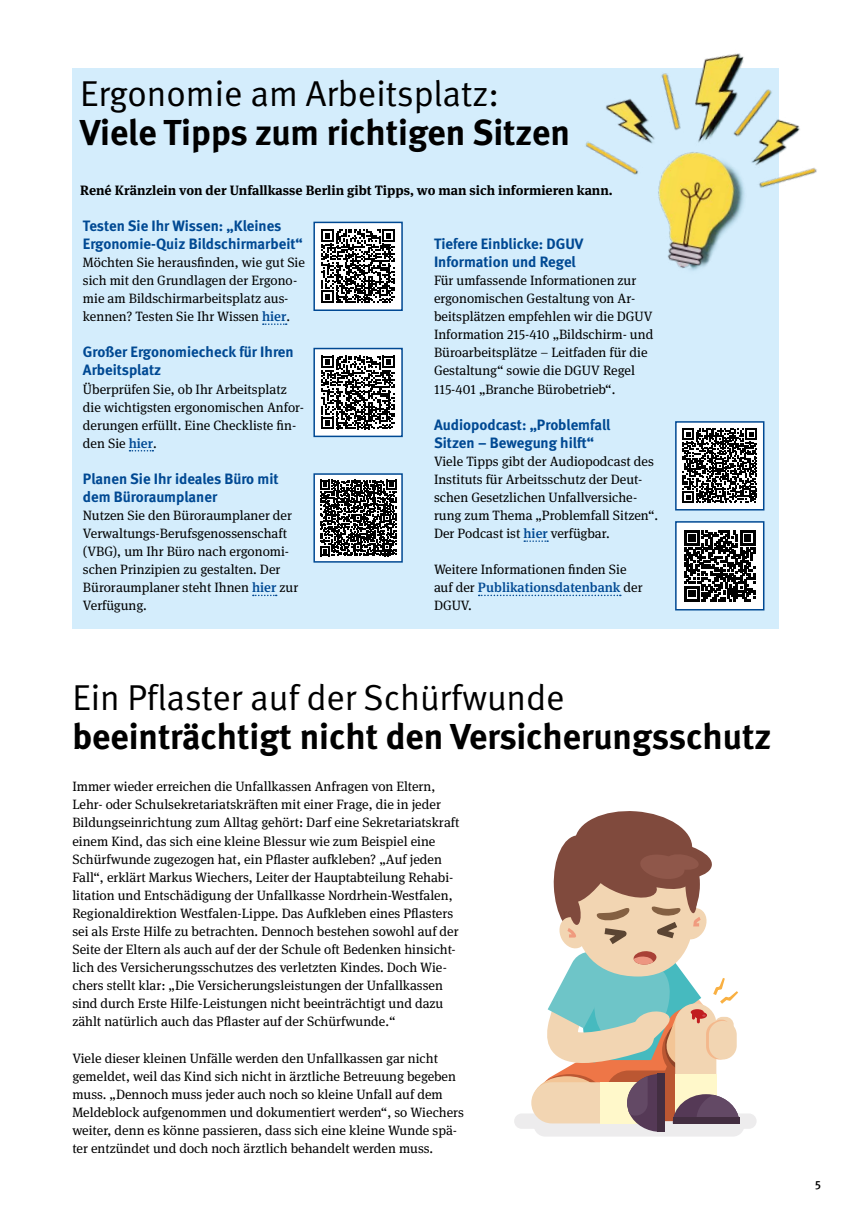
<style>
.page{position:relative;width:851px;height:1221px;background:#fff}
.page>*{position:absolute;margin:0;border:0;box-sizing:border-box;transform-origin:0 0}
._01_Überschriften_H1{font:700 36px/39px "DGUV Meta";color:#000}
._01_Überschriften_H2{font:700 15px/18px "DGUV Meta";color:#004993}
._02_Fließtext_Fließtext{font:13.5px/18px "DGUV Meta Serif";color:#000}
.Vorspanntext_im_Rahmen{font:700 13.5px "DGUV Meta Serif";color:#000}
.t1{font:500 12px "DGUV Meta";color:#000}
.s1{font-weight:400}
.s2{font-weight:500;color:#004993}
</style>
<div class="page">
<div style="left:72px;top:68px;width:706px;height:560px;background:#d4edfc"></div>
<img style="left:585px;top:53px;width:232px;height:318px">
<div style="left:533px;top:1113px;width:211px;height:23px;background:#edeced;border-radius:12px"></div>
<div style="left:514px;top:1113px;width:242px;height:15px;background:#edeced;border-radius:8px"></div>
<svg style="left:531px;top:811px;width:208px;height:320px"></svg>
<svg style="left:263px;top:323px;width:23px;height:2px"></svg>
<svg style="left:129px;top:450px;width:24px;height:1px"></svg>
<svg style="left:253px;top:594px;width:24px;height:2px"></svg>
<div style="left:314px;top:222px;width:88px;height:88px;background:#fff"></div>
<svg style="left:321px;top:229px;width:74px;height:74px"></svg>
<div style="left:313px;top:222px;width:90px;height:89px;border:2px solid #004993"></div>
<div style="left:314px;top:348px;width:88px;height:88px;background:#fff"></div>
<svg style="left:321px;top:356px;width:74px;height:73px"></svg>
<div style="left:313px;top:348px;width:90px;height:89px;border:2px solid #004993"></div>
<div style="left:314px;top:474px;width:88px;height:88px;background:#fff"></div>
<svg style="left:320px;top:480px;width:76px;height:76px"></svg>
<div style="left:313px;top:473px;width:90px;height:89px;border:2px solid #004993"></div>
<svg style="left:524px;top:540px;width:24px;height:2px"></svg>
<svg style="left:478px;top:594px;width:142px;height:2px"></svg>
<div style="left:675px;top:422px;width:88px;height:87px;background:#fff"></div>
<svg style="left:682px;top:428px;width:75px;height:75px"></svg>
<div style="left:675px;top:421px;width:89px;height:89px;border:2px solid #004993"></div>
<div style="left:675px;top:522px;width:88px;height:87px;background:#fff"></div>
<svg style="left:684px;top:530px;width:71px;height:71px"></svg>
<div style="left:675px;top:521px;width:89px;height:89px;border:2px solid #004993"></div>
<h2 class="_01_Überschriften_H1" style="left:80px;top:75px;width:491px"><span class="s1">Ergonomie am Arbeitsplatz:<br></span>Viele Tipps zum richtigen Sitzen</h2>
<p class="Vorspanntext_im_Rahmen" style="left:80px;top:182px;width:534px">René Kränzlein von der Unfallkasse Berlin gibt Tipps, wo man sich informieren kann.</p>
<p class="_01_Überschriften_H2" style="left:83px;top:217px;width:221px">Testen Sie Ihr Wissen: „Kleines<br>Ergonomie-Quiz Bildschirmarbeit“</p>
<p class="_02_Fließtext_Fließtext" style="left:83px;top:253px;width:223px">Möchten Sie herausfinden, wie gut Sie sich mit den Grundlagen der Ergono&shy;mie am Bildschirmarbeitsplatz aus&shy;kennen? Testen Sie Ihr Wissen <span class="s2">hier</span>.</p>
<p class="_01_Überschriften_H2" style="left:83px;top:343px;width:212px">Großer Ergonomiecheck für Ihren<br>Arbeitsplatz</p>
<p class="_02_Fließtext_Fließtext" style="left:83px;top:380px;width:223px">Überprüfen Sie, ob Ihr Arbeitsplatz die wichtigsten ergonomischen Anfor&shy;derungen erfüllt. Eine Checkliste fin&shy;den Sie <span class="s2">hier</span>.</p>
<p class="_01_Überschriften_H2" style="left:83px;top:470px;width:197px">Planen Sie Ihr ideales Büro mit dem Büroraumplaner</p>
<p class="_02_Fließtext_Fließtext" style="left:83px;top:506px;width:217px">Nutzen Sie den Büroraumplaner der<br>Verwaltungs-Berufsgenossenschaft (VBG), um Ihr Büro nach ergonomi&shy;schen Prinzipien zu gestalten. Der<br>Büroraumplaner steht Ihnen <span class="s2">hier</span> zur<br>Verfügung.</p>
<p class="_01_Überschriften_H2" style="left:434px;top:235px;width:151px">Tiefere Einblicke: DGUV<br>Information und Regel</p>
<p class="_02_Fließtext_Fließtext" style="left:434px;top:272px;width:221px">Für umfassende Informationen zur ergonomischen Gestaltung von Ar&shy;beitsplätzen empfehlen wir die DGUV Information 215-410 „Bildschirm- und Büroarbeitsplätze – Leitfaden für die Gestaltung“ sowie die DGUV Regel 115-401 „Branche Bürobetrieb“.</p>
<p class="_01_Überschriften_H2" style="left:434px;top:416px;width:178px">Audiopodcast: „Problemfall<br>Sitzen – Bewegung hilft“</p>
<p class="_02_Fließtext_Fließtext" style="left:434px;top:452px;width:225px">Viele Tipps gibt der Audiopodcast des Instituts für Arbeitsschutz der Deut&shy;schen Gesetzlichen Unfallversiche&shy;rung zum Thema „Problemfall Sitzen“.<br>Der Podcast ist <span class="s2">hier</span> verfügbar.</p>
<p class="_02_Fließtext_Fließtext" style="left:434px;top:561px;width:210px">Weitere Informationen finden Sie auf der <span class="s2">Publikationsdatenbank</span> der<br>DGUV.</p>
<h2 class="_01_Überschriften_H1" style="left:72px;top:679px;width:700px"><span class="s1">Ein Pflaster auf der Schürfwunde </span>beeinträchtigt nicht den Versicherungsschutz</h2>
<p class="_02_Fließtext_Fließtext" style="left:72px;top:777px;width:388px">Immer wieder erreichen die Unfallkassen Anfragen von Eltern, Lehr- oder Schulsekretariatskräften mit einer Frage, die in jeder Bildungseinrichtung zum Alltag gehört: Darf eine Sekretariatskraft einem Kind, das sich eine kleine Blessur wie zum Beispiel eine Schürfwunde zugezogen hat, ein Pflaster aufkleben? „Auf jeden Fall“, erklärt Markus Wiechers, Leiter der Hauptabteilung Rehabi&shy;litation und Entschädigung der Unfallkasse Nordrhein-Westfalen, Regionaldirektion Westfalen-Lippe. Das Aufkleben eines Pflasters sei als Erste Hilfe zu betrachten. Dennoch bestehen sowohl auf der Seite der Eltern als auch auf der der Schule oft Bedenken hinsicht&shy;lich des Versicherungsschutzes des verletzten Kindes. Doch Wie&shy;chers stellt klar: „Die Versicherungsleistungen der Unfallkassen sind durch Erste Hilfe-Leistungen nicht beeinträchtigt und dazu zählt natürlich auch das Pflaster auf der Schürfwunde.“</p>
<p class="_02_Fließtext_Fließtext" style="left:72px;top:1049px;width:393px">Viele dieser kleinen Unfälle werden den Unfallkassen gar nicht gemeldet, weil das Kind sich nicht in ärztliche Betreuung begeben muss. „Dennoch muss jeder auch noch so kleine Unfall auf dem Meldeblock aufgenommen und dokumentiert werden“, so Wiechers weiter, denn es könne passieren, dass sich eine kleine Wunde spä&shy;ter entzündet und doch noch ärztlich behandelt werden muss.</p>
<p class="t1" style="left:815px;top:1177px;width:7px">5</p>
</div>
